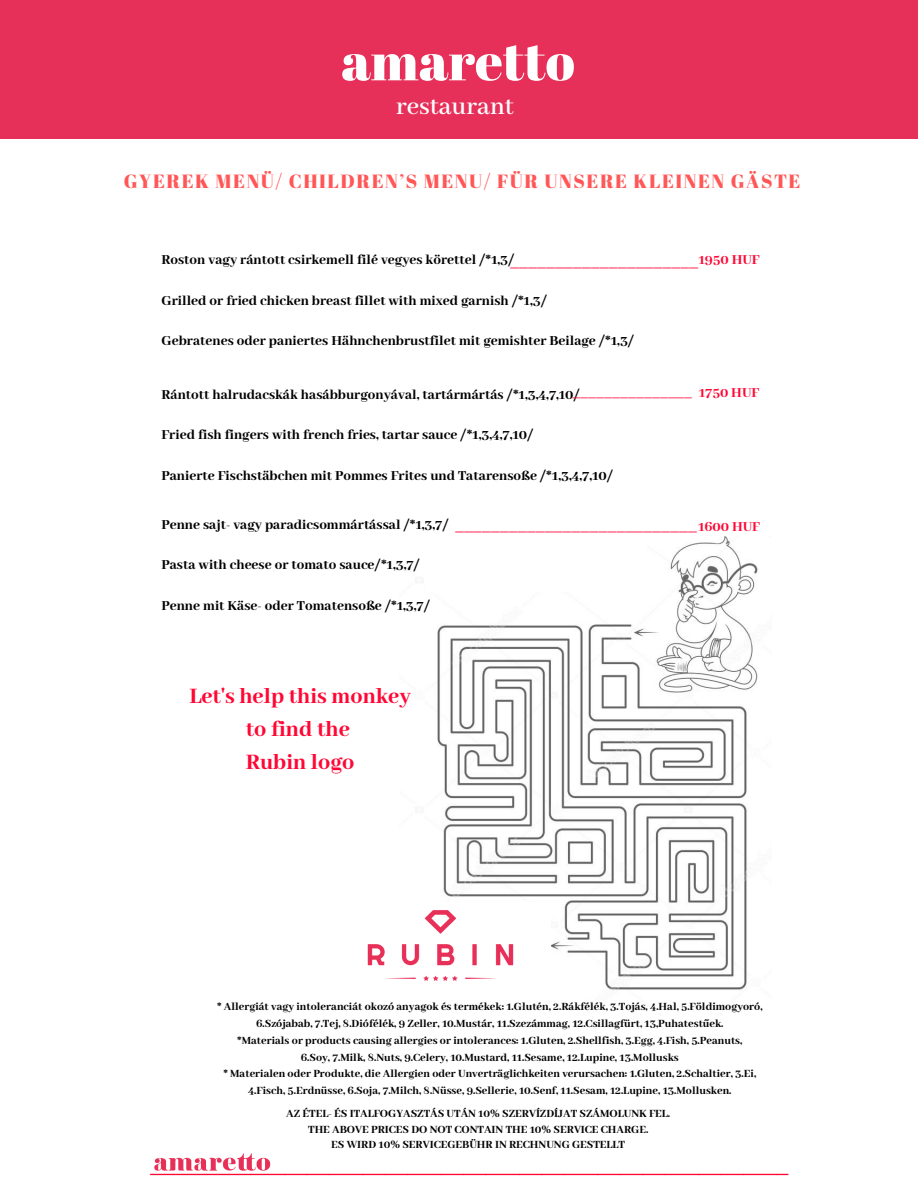
<style>
.page{position:relative;width:918px;height:1188px;background:#fff}
.page>*{position:absolute;margin:0;border:0;box-sizing:border-box;transform-origin:0 0}
.t1{font:54px "Abril Fatface";color:#fff}
.t2{font:600 27px "Abhaya Libre";color:#fff}
.t3{font:800 24px/32.7px "Abhaya Libre";color:#ff0735;text-align:center}
.t4{font:20.1px "Arimo";color:#ff0735}
.t5{font:19.05px "Abril Fatface";letter-spacing:.08em;color:#ff5757}
.t6{font:800 18px "Abhaya Libre";color:#ff0735}
.t7{font:800 16.05px "Abhaya Libre";color:#ff0735}
.t8{font:800 15px "Abhaya Libre";color:#000}
.t9{font:800 15px "Abhaya Libre";color:#ff0735}
.t10{font:800 12px/16.8px "Abhaya Libre";color:#000;text-align:center}
.s1{font-size:15px}
</style>
<div class="page">
<img style="left:437px;top:537px;width:321px;height:453px">
<div style="left:360px;top:903px;width:190px;height:193px;background:#fff"></div>
<img style="left:367px;top:849px;width:169px;height:132px">
<img style="left:154px;top:1153px;width:117px;height:18px">
<div style="left:0;top:0;width:918px;height:138px;background:#e73059"></div>
<div style="left:425px;top:537px;width:222px;height:55px;background:#fff"></div>
<h1 class="t1" style="left:341px;top:23px;width:235px">amaretto</h1>
<h2 class="t2" style="left:396px;top:91px;width:119px">restaurant</h2>
<h3 class="t5" style="left:124px;top:168px;width:678px">GYEREK MENÜ/ CHILDREN’S MENU/ FÜR UNSERE KLEINEN GÄSTE</h3>
<p class="t8" style="left:162px;top:252px;width:355px">Roston vagy rántott csirkemell filé vegyes körettel /*1,3/</p>
<p class="t8" style="left:162px;top:292px;width:387px">Grilled or fried chicken breast fillet with mixed garnish /*1,3/</p>
<p class="t8" style="left:162px;top:333px;width:474px">Gebratenes oder paniertes Hähnchenbrustfilet mit gemishter Beilage /*1,3/</p>
<p class="t9" style="left:698px;top:252px;width:63px">1950 HUF</p>
<h3 class="t6" style="left:510px;top:252px;width:190px">_____________________</h3>
<h3 class="t7" style="left:573px;top:384px;width:188px">_______________ <span class="s1">1750 HUF</span></h3>
<p class="t8" style="left:162px;top:386px;width:420px">Rántott halrudacskák hasábburgonyával, tartármártás /*1,3,4,7,10/</p>
<p class="t8" style="left:162px;top:427px;width:374px">Fried fish fingers with french fries, tartar sauce /*1,3,4,7,10/</p>
<p class="t8" style="left:162px;top:467px;width:453px">Panierte Fischstäbchen mit Pommes Frites und Tatarensoße /*1,3,4,7,10/</p>
<p class="t8" style="left:162px;top:516px;width:289px">Penne sajt- vagy paradicsommártással /*1,3,7/</p>
<p class="t8" style="left:162px;top:557px;width:260px">Pasta with cheese or tomato sauce/*1,3,7/</p>
<p class="t8" style="left:162px;top:597px;width:270px">Penne mit Käse- oder Tomatensoße /*1,3,7/</p>
<p class="t9" style="left:698px;top:519px;width:64px">1600 HUF</p>
<h3 class="t6" style="left:455px;top:516px;width:244px">___________________________</h3>
<h3 class="t3" style="left:189px;top:681px;width:223px">Let's help this monkey to find the<br>Rubin logo</h3>
<p class="t10" style="left:217px;top:999px;width:547px">* Allergiát vagy intoleranciát okozó anyagok és termékek: 1.Glutén, 2.Rákfélék, 3.Tojás, 4.Hal, 5.Földimogyoró, 6.Szójabab, 7.Tej, 8.Diófélék, 9 Zeller, 10.Mustár, 11.Szezámmag, 12.Csillagfürt, 13,Puhatestűek.<br>*Materials or products causing allergies or intolerances: 1.Gluten, 2.Shellfish, 3.Egg, 4.Fish, 5.Peanuts,<br>6.Soy, 7.Milk, 8.Nuts, 9.Celery, 10.Mustard, 11.Sesame, 12.Lupine, 13.Mollusks<br>* Materialen oder Produkte, die Allergien oder Unverträglichkeiten verursachen: 1.Gluten, 2.Schaltier, 3.Ei, 4.Fisch, 5.Erdnüsse, 6.Soja, 7.Milch, 8.Nüsse, 9.Sellerie, 10.Senf, 11.Sesam, 12.Lupine, 13.Mollusken.</p>
<p class="t10" style="left:286px;top:1106px;width:385px;line-height:15.8px">AZ ÉTEL- ÉS ITALFOGYASZTÁS UTÁN 10% SZERVÍZDÍJAT SZÁMOLUNK FEL.<br>THE ABOVE PRICES DO NOT CONTAIN THE 10% SERVICE CHARGE.<br>ES WIRD 10% SERVICEGEBÜHR IN RECHNUNG GESTELLT</p>
<h3 class="t4" style="left:151px;top:1153px;width:639px">_________________________________________________________</h3>
</div>
